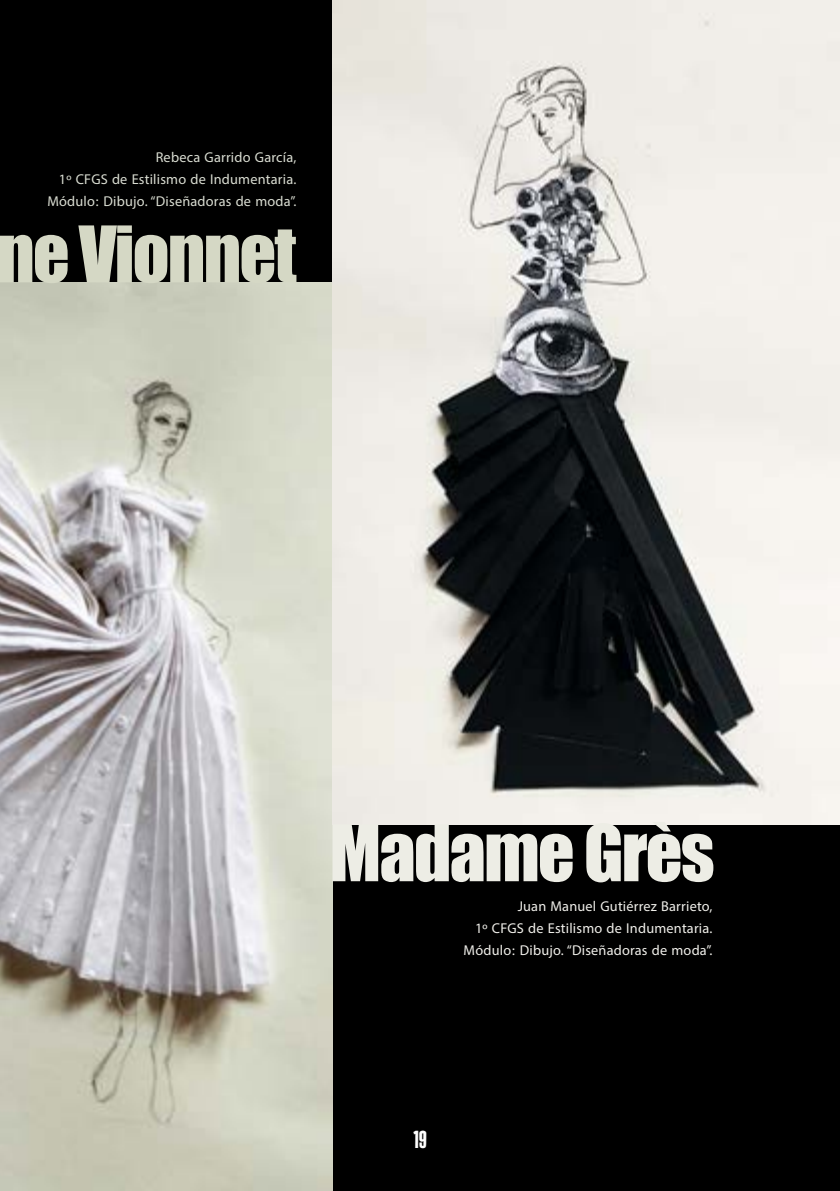
<style>
.page{position:relative;width:840px;height:1191px;background:#fff}
.page>*{position:absolute;margin:0;border:0;box-sizing:border-box;transform-origin:0 0}
.t1{font:72px "Impact";letter-spacing:-.025em;color:#edede5}
.t2{font:72px "Impact";letter-spacing:-.025em;color:#d5d8c5}
.t3{font:24px "Hypotheticalmoonof Mercury";color:#fff}
.t4{font:20px/22px "Myriad Arabic";letter-spacing:.01em;color:#f0efea;text-align:right}
.t5{font:20px/22px "Myriad Arabic";letter-spacing:.01em;color:#daddd2;text-align:right}
</style>
<div class="page">
<div style="left:0;top:0;width:839px;height:1191px;background:#000"></div>
<img style="left:0;top:282px;width:332px;height:909px">
<img style="left:332px;top:0;width:507px;height:824px">
<p class="t5" style="left:47px;top:146px;width:250px">Rebeca Garrido García,<br>1º CFGS de Estilismo de Indumentaria.<br>Módulo: Dibujo. “Diseñadoras de moda”.</p>
<h1 class="t2" style="left:-3px;top:198px;width:301px">ne Vionnet</h1>
<h1 class="t1" style="left:329px;top:797px;width:386px">Madame Grès</h1>
<p class="t4" style="left:463px;top:895px;width:250px">Juan Manuel Gutiérrez Barrieto,<br>1º CFGS de Estilismo de Indumentaria.<br>Módulo: Dibujo. “Diseñadoras de moda”.</p>
<p class="t3" style="left:412px;top:1124px;width:16px">19</p>
</div>
